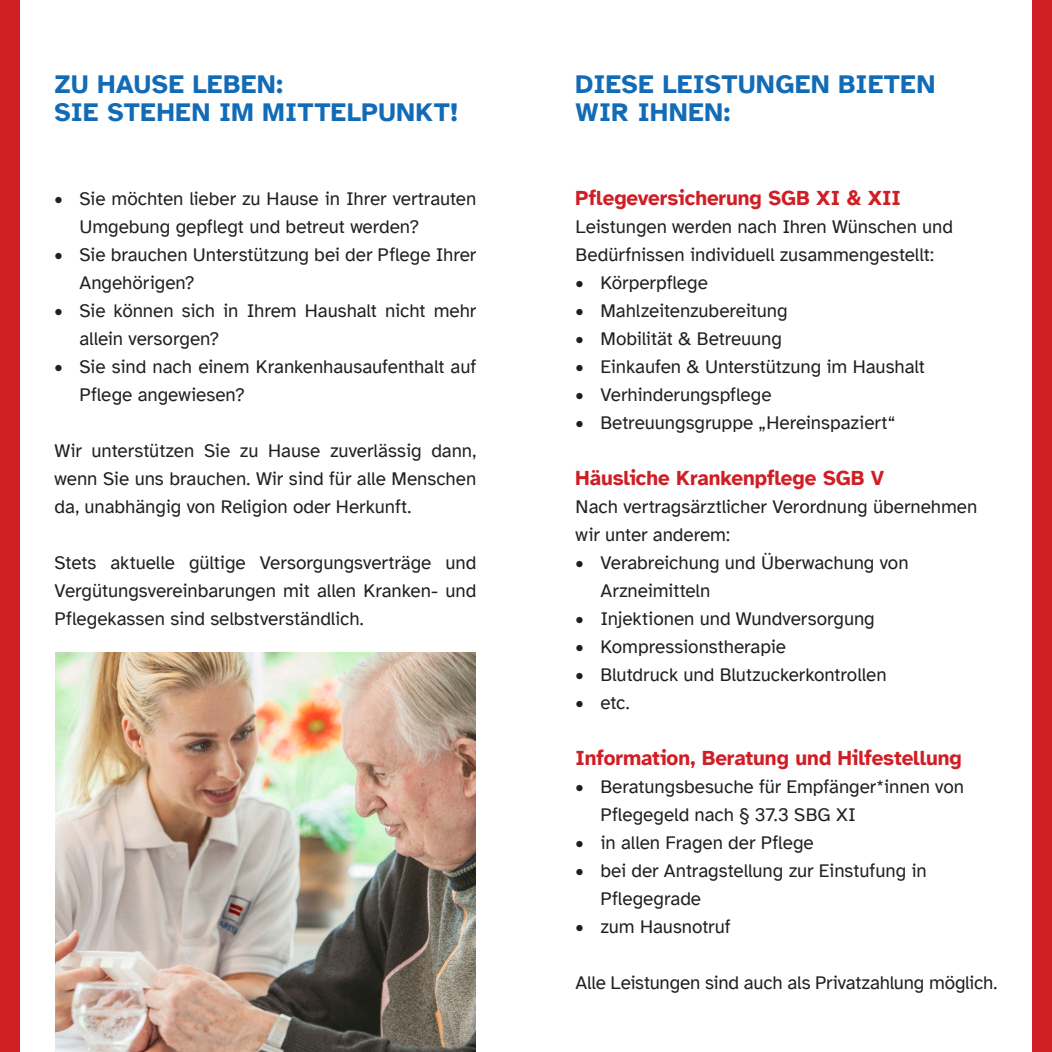
<style>
.page{position:relative;width:1052px;height:1052px;background:#fff}
.page>*{position:absolute;margin:0;border:0;box-sizing:border-box;transform-origin:0 0}
.t1{font:700 26.25px/28px "Atkinson Hyperlegible";letter-spacing:.02em;color:#116bb6}
.t2{font:700 21px "Atkinson Hyperlegible";letter-spacing:-.005em;color:#d01e25}
.t3{font:19.25px/28px "Atkinson Hyperlegible";color:#231f20}
</style>
<div class="page">
<img style="left:55px;top:652px;width:420px;height:400px">
<div style="left:1032px;top:0;width:20px;height:1052px;background:#d01e25"></div>
<div style="left:0;top:0;width:20px;height:1052px;background:#d01e25"></div>
<h1 class="t1" style="left:55px;top:70px;width:405px">ZU HAUSE LEBEN:<br>SIE STEHEN IM MITTELPUNKT!</h1>
<h1 class="t1" style="left:575px;top:70px;width:361px">DIESE LEISTUNGEN BIETEN<br>WIR IHNEN:</h1>
<p class="t3" style="left:79px;top:184px;width:398px;text-indent:-25px">• Sie möchten lieber zu Hause in Ihrer vertrauten<br>Umgebung gepflegt und betreut werden?</p>
<p class="t3" style="left:79px;top:240px;width:398px;text-indent:-25px">• Sie brauchen Unterstützung bei der Pflege Ihrer<br>Angehörigen?</p>
<p class="t3" style="left:79px;top:296px;width:398px;text-indent:-25px">• Sie können sich in Ihrem Haushalt nicht mehr allein versorgen?</p>
<p class="t3" style="left:79px;top:352px;width:398px;text-indent:-25px">• Sie sind nach einem Krankenhausaufenthalt auf<br>Pflege angewiesen?</p>
<p class="t3" style="left:55px;top:436px;width:423px;text-align:justify">Wir unterstützen Sie zu Hause zuverlässig dann, wenn Sie uns brauchen. Wir sind für alle Menschen da, unabhängig von Religion oder Herkunft.</p>
<p class="t3" style="left:55px;top:548px;width:423px;text-align:justify">Stets aktuelle gültige Versorgungsverträge und Vergütungsvereinbarungen mit allen Kranken- und Pflegekassen sind selbstverständlich.</p>
<p class="t2" style="left:575px;top:185px;width:327px">Pflegeversicherung SGB XI &amp; XII</p>
<p class="t3" style="left:575px;top:212px;width:379px">Leistungen werden nach Ihren Wünschen und<br>Bedürfnissen individuell zusammengestellt:</p>
<p class="t3" style="left:575px;top:268px;width:134px">• Körperpflege</p>
<p class="t3" style="left:575px;top:296px;width:213px">• Mahlzeitenzubereitung</p>
<p class="t3" style="left:575px;top:324px;width:208px">• Mobilität &amp; Betreuung</p>
<p class="t3" style="left:575px;top:352px;width:351px">• Einkaufen &amp; Unterstützung im Haushalt</p>
<p class="t3" style="left:575px;top:380px;width:197px">• Verhinderungspflege</p>
<p class="t3" style="left:575px;top:408px;width:321px">• Betreuungsgruppe „Hereinspaziert“</p>
<p class="t2" style="left:575px;top:465px;width:310px">Häusliche Krankenpflege SGB V</p>
<p class="t3" style="left:575px;top:492px;width:403px">Nach vertragsärztlicher Verordnung übernehmen wir unter anderem:</p>
<p class="t3" style="left:600px;top:548px;width:310px;text-indent:-25px">• Verabreichung und Überwachung von<br>Arzneimitteln</p>
<p class="t3" style="left:575px;top:604px;width:301px">• Injektionen und Wundversorgung</p>
<p class="t3" style="left:575px;top:632px;width:212px">• Kompressionstherapie</p>
<p class="t3" style="left:575px;top:660px;width:313px">• Blutdruck und Blutzuckerkontrollen</p>
<p class="t3" style="left:575px;top:688px;width:56px">• etc.</p>
<p class="t2" style="left:575px;top:745px;width:388px">Information, Beratung und Hilfestellung</p>
<p class="t3" style="left:600px;top:772px;width:365px;text-indent:-25px">• Beratungsbesuche für Empfänger*innen von<br>Pflegegeld nach § 37.3 SBG XI</p>
<p class="t3" style="left:575px;top:828px;width:240px">• in allen Fragen der Pflege</p>
<p class="t3" style="left:600px;top:856px;width:328px;text-indent:-25px">• bei der Antragstellung zur Einstufung in<br>Pflegegrade</p>
<p class="t3" style="left:575px;top:912px;width:157px">• zum Hausnotruf</p>
<p class="t3" style="left:575px;top:968px;width:423px">Alle Leistungen sind auch als Privatzahlung möglich.</p>
</div>
